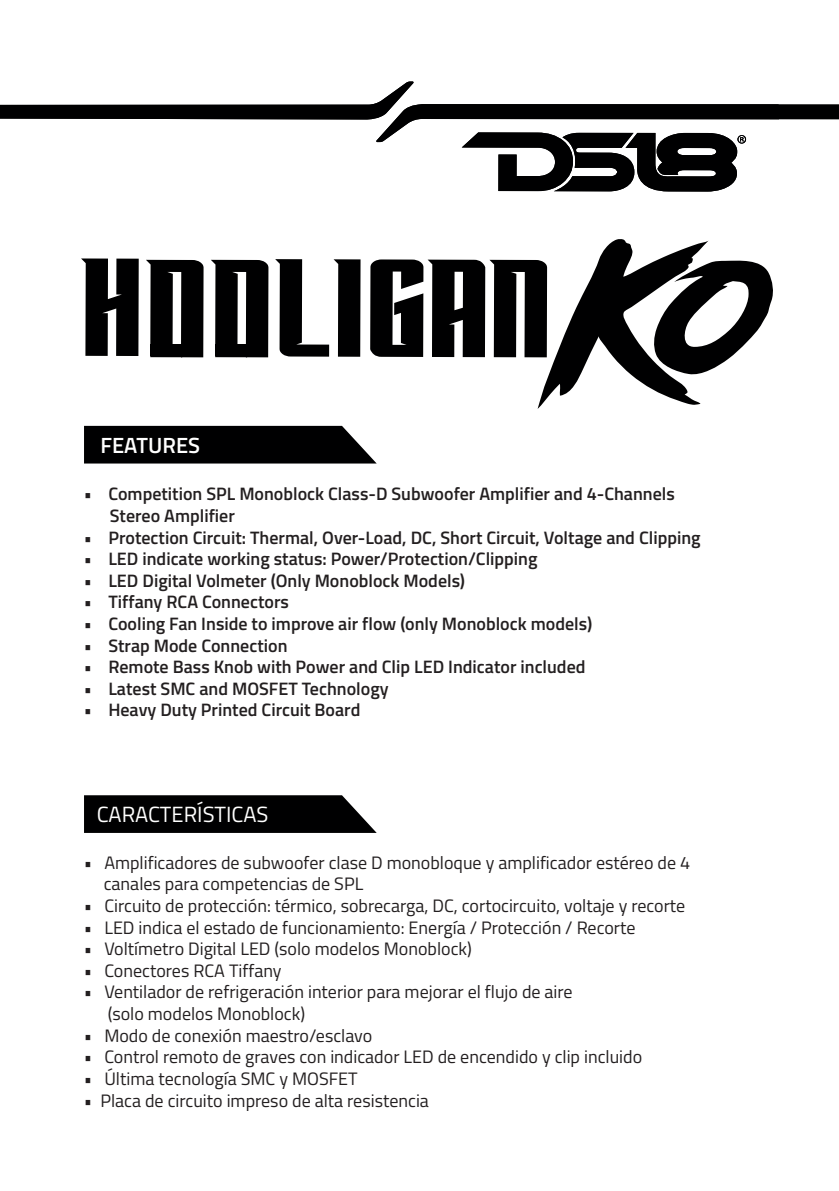
<style>
.page{position:relative;width:839px;height:1191px;background:#fff}
.page>*{position:absolute;margin:0;border:0;box-sizing:border-box;transform-origin:0 0}
.t1{font:22px "Titillium Web";color:#fff}
.t2{font:600 22px "Titillium Web";color:#fff}
.t3{font:18px/21.6px "Titillium Web";color:#231f20}
.t4{font:600 18px/21.6px "Titillium Web";color:#231f20}
</style>
<div class="page">
<svg style="left:81px;top:258px;width:58px;height:98px"></svg>
<svg style="left:275px;top:259px;width:85px;height:98px"></svg>
<svg style="left:146px;top:260px;width:57px;height:97px"></svg>
<div style="left:150px;top:344px;width:53px;height:11px;background:#000001"></div>
<svg style="left:211px;top:260px;width:57px;height:97px"></svg>
<div style="left:215px;top:344px;width:53px;height:11px;background:#000001"></div>
<svg style="left:370px;top:239px;width:403px;height:170px"></svg>
<div style="left:84px;top:426px;width:292px;height:37px;background:#000001"></div>
<svg style="left:0;top:81px;width:839px;height:110px"></svg>
<svg style="left:84px;top:795px;width:293px;height:38px"></svg>
<p class="t2" style="left:100px;top:429px;width:101px">FEATURES</p>
<p class="t4" style="left:110px;top:482px;width:566px;text-indent:-26px">• Competition SPL Monoblock Class-D Subwoofer Amplifier and 4-Channels<br>Stereo Amplifier</p>
<p class="t4" style="left:84px;top:525px;width:618px">• Protection Circuit: Thermal, Over-Load, DC, Short Circuit, Voltage and Clipping</p>
<p class="t4" style="left:84px;top:547px;width:455px">• LED indicate working status: Power/Protection/Clipping</p>
<p class="t4" style="left:84px;top:569px;width:383px">• LED Digital Volmeter (Only Monoblock Models)</p>
<p class="t4" style="left:84px;top:590px;width:206px">• Tiffany RCA Connectors</p>
<p class="t4" style="left:84px;top:612px;width:510px">• Cooling Fan Inside to improve air flow (only Monoblock models)</p>
<p class="t4" style="left:84px;top:633px;width:205px">• Strap Mode Connection</p>
<p class="t4" style="left:84px;top:655px;width:503px">• Remote Bass Knob with Power and Clip LED Indicator included</p>
<p class="t4" style="left:84px;top:677px;width:306px">• Latest SMC and MOSFET Technology</p>
<p class="t4" style="left:84px;top:698px;width:278px">• Heavy Duty Printed Circuit Board</p>
<p class="t1" style="left:97px;top:798px;width:173px">CARACTERÍSTICAS</p>
<p class="t3" style="left:104px;top:851px;width:588px;text-indent:-20px">• Amplificadores de subwoofer clase D monobloque y amplificador estéreo de 4 canales para competencias de SPL</p>
<p class="t3" style="left:84px;top:894px;width:603px">• Circuito de protección: térmico, sobrecarga, DC, cortocircuito, voltaje y recorte</p>
<p class="t3" style="left:84px;top:915px;width:553px">• LED indica el estado de funcionamiento: Energía / Protección / Recorte</p>
<p class="t3" style="left:84px;top:937px;width:389px">• Voltímetro Digital LED (solo modelos Monoblock)</p>
<p class="t3" style="left:84px;top:959px;width:199px">• Conectores RCA Tiffany</p>
<p class="t3" style="left:108px;top:980px;width:466px;text-indent:-24px">• Ventilador de refrigeración interior para mejorar el flujo de aire (solo modelos Monoblock)</p>
<p class="t3" style="left:84px;top:1023px;width:290px">• Modo de conexión maestro/esclavo</p>
<p class="t3" style="left:84px;top:1045px;width:560px">• Control remoto de graves con indicador LED de encendido y clip incluido</p>
<p class="t3" style="left:84px;top:1067px;width:275px">• Última tecnología SMC y MOSFET</p>
<p class="t3" style="left:84px;top:1088px;width:346px">• Placa de circuito impreso de alta resistencia</p>
</div>
